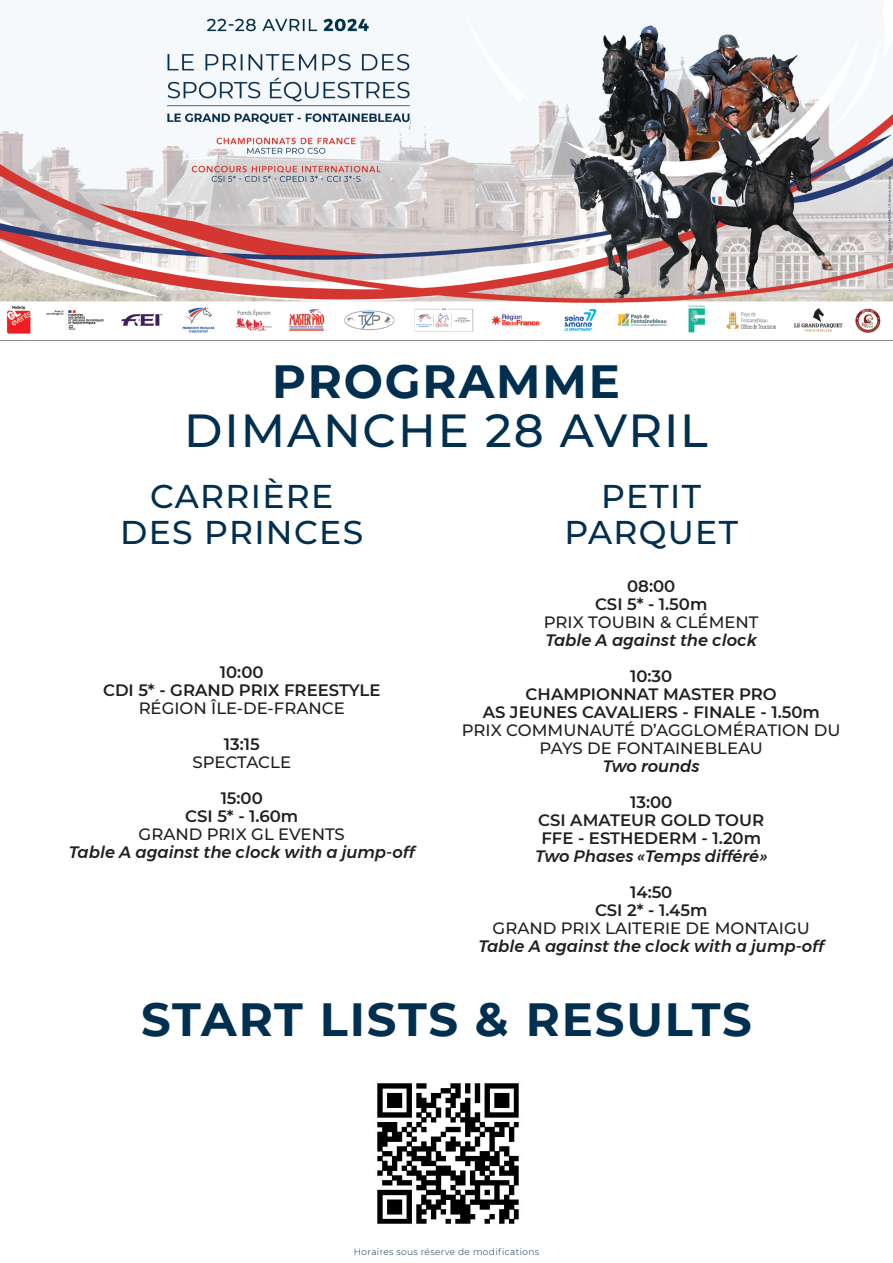
<style>
.page{position:relative;width:893px;height:1263px;background:#fff}
.page>*{position:absolute;margin:0;border:0;box-sizing:border-box;transform-origin:0 0}
.t1{font:700 46.5px "Montserrat";letter-spacing:.04em;color:#002f50}
.t2{font:500 46.5px "Montserrat";letter-spacing:.04em;color:#002f50}
.t3{font:500 33px/36px "Montserrat";letter-spacing:.04em;color:#002f50;text-align:center}
.t4{font:600 16.5px/18px "Montserrat";color:#231f20;text-align:center}
.t5{font:italic 500 16.5px/18px "Montserrat";color:#231f20;text-align:center}
.t6{font:500 16.5px/18px "Montserrat";color:#231f20;text-align:center}
.t7{font:300 9px "Montserrat";letter-spacing:.04em;color:#002f50}
.s1{font-style:normal}
.s2{font-style:italic}
.s3{font-weight:500;font-style:italic}
</style>
<div class="page">
<hr style="left:0;top:340px;width:893px;height:1px;background:#000">
<img style="left:0;top:10px;width:893px;height:324px">
<img style="left:377px;top:1083px;width:142px;height:141px">
<p class="t1" style="left:272px;top:348px;width:349px">PROGRAMME</p>
<p class="t2" style="left:184px;top:399px;width:525px">DIMANCHE 28 AVRIL</p>
<p class="t3" style="left:120px;top:477px;width:244px">CARRIÈRE<br>DES PRINCES</p>
<p class="t3" style="left:564px;top:477px;width:175px">PETIT<br>PARQUET</p>
<p class="t4" style="left:220px;top:663px;width:45px">10:00</p>
<p class="t4" style="left:103px;top:681px;width:279px">CDI 5* - GRAND PRIX FREESTYLE</p>
<p class="t6" style="left:139px;top:699px;width:208px">RÉGION ÎLE-DE-FRANCE</p>
<p class="t4" style="left:224px;top:735px;width:37px">13:15</p>
<p class="t6" style="left:192px;top:753px;width:100px">SPECTACLE</p>
<p class="t4" style="left:221px;top:789px;width:44px">15:00</p>
<p class="t4" style="left:185px;top:807px;width:114px">CSI 5* - 1.60m</p>
<p class="t5" style="left:69px;top:825px;width:347px"><span class="s1">GRAND PRIX GL EVENTS<br></span>Table A against the clock with a jump-off</p>
<p class="t4" style="left:627px;top:576px;width:50px">08:00</p>
<p class="t4" style="left:595px;top:594px;width:114px">CSI 5* - 1.50m</p>
<p class="t6" style="left:544px;top:613px;width:216px">PRIX TOUBIN &amp; CLÉMENT</p>
<p class="t5" style="left:545px;top:631px;width:213px">Table A against the clock</p>
<p class="t4" style="left:630px;top:666px;width:44px">10:30</p>
<p class="t4" style="left:526px;top:684px;width:253px">CHAMPIONNAT MASTER PRO</p>
<p class="t4" style="left:483px;top:702px;width:339px">AS JEUNES CAVALIERS - FINALE - 1.50m</p>
<p class="t6" style="left:462px;top:721px;width:380px">PRIX COMMUNAUTÉ D’AGGLOMÉRATION DU<br>PAYS DE FONTAINEBLEAU<br><span class="s2">Two rounds</span></p>
<p class="t4" style="left:630px;top:792px;width:44px">13:00</p>
<p class="t4" style="left:535px;top:810px;width:233px">CSI AMATEUR GOLD TOUR<br>FFE - ESTHEDERM - 1.20m<br><span class="s3">Two Phases «Temps différé»</span></p>
<p class="t4" style="left:630px;top:882px;width:44px">14:50</p>
<p class="t4" style="left:595px;top:900px;width:114px">CSI 2* - 1.45m</p>
<p class="t5" style="left:478px;top:919px;width:347px"><span class="s1">GRAND PRIX LAITERIE DE MONTAIGU<br></span>Table A against the clock with a jump-off</p>
<p class="t1" style="left:141px;top:986px;width:612px">START LISTS &amp; RESULTS</p>
<p class="t7" style="left:354px;top:1246px;width:187px">Horaires sous réserve de modifications</p>
</div>
